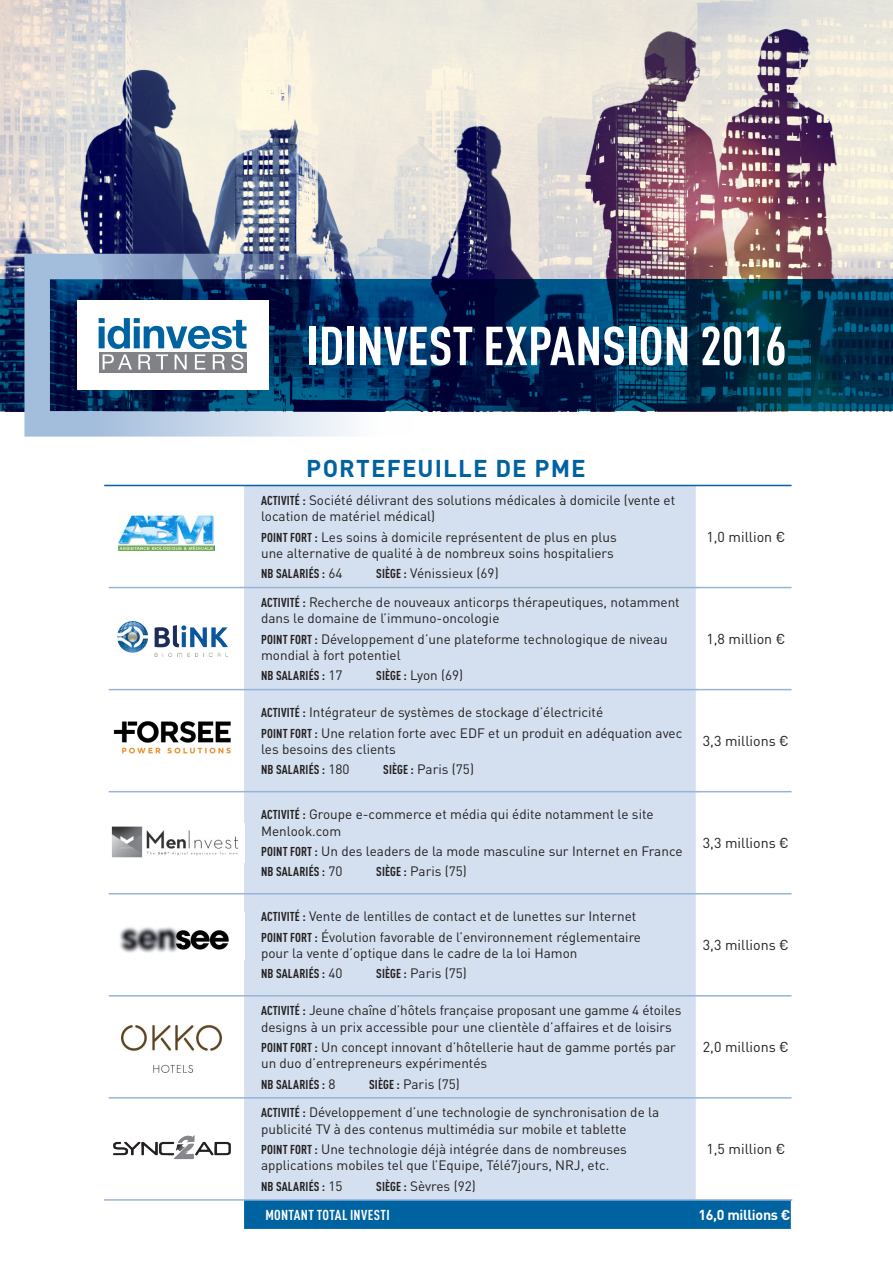
<style>
.page{position:relative;width:893px;height:1263px;background:#fff}
.page>*{position:absolute;margin:0;border:0;box-sizing:border-box;transform-origin:0 0}
.t1{font:700 condensed 54px "DIN Pro";color:#fff}
.t2{font:700 24px "DIN Pro";letter-spacing:.045em;color:#0063a1}
.t3{font:14.25px "DIN Pro";color:#231f20}
.t4{font:700 condensed 14.25px "DIN Pro";letter-spacing:.02em;color:#fff}
.t5{font:700 14.25px "DIN Pro";letter-spacing:-.02em;color:#fff}
.t6{font:13.5px/16.2px "DIN Pro";color:#231f20}
.t7{font:700 condensed 12.75px "DIN Pro";letter-spacing:.01em;color:#231f20}
.s1{font-weight:700;font-stretch:condensed;font-size:12.75px}
.s2{font-weight:400;font-stretch:normal;font-size:13.5px}
</style>
<div class="page">
<div style="left:244px;top:486px;width:452px;height:713px;background:#d4e0ef"></div>
<div style="left:244px;top:1201px;width:547px;height:28px;background:#0063a1"></div>
<hr style="left:109px;top:587px;width:135px;height:1px;background:#97b4d7">
<hr style="left:244px;top:587px;width:454px;height:1px;background:#97b4d7">
<hr style="left:698px;top:587px;width:94px;height:1px;background:#97b4d7">
<hr style="left:109px;top:689px;width:135px;height:1px;background:#97b4d7">
<hr style="left:244px;top:689px;width:454px;height:1px;background:#97b4d7">
<hr style="left:698px;top:689px;width:94px;height:1px;background:#97b4d7">
<hr style="left:109px;top:791px;width:135px;height:1px;background:#97b4d7">
<hr style="left:244px;top:791px;width:454px;height:1px;background:#97b4d7">
<hr style="left:698px;top:791px;width:94px;height:1px;background:#97b4d7">
<hr style="left:109px;top:893px;width:135px;height:1px;background:#97b4d7">
<hr style="left:244px;top:893px;width:454px;height:1px;background:#97b4d7">
<hr style="left:698px;top:893px;width:94px;height:1px;background:#97b4d7">
<hr style="left:109px;top:995px;width:135px;height:1px;background:#97b4d7">
<hr style="left:244px;top:995px;width:454px;height:1px;background:#97b4d7">
<hr style="left:698px;top:995px;width:94px;height:1px;background:#97b4d7">
<hr style="left:109px;top:1097px;width:135px;height:1px;background:#97b4d7">
<hr style="left:244px;top:1097px;width:454px;height:1px;background:#97b4d7">
<hr style="left:698px;top:1097px;width:94px;height:1px;background:#97b4d7">
<hr style="left:104px;top:485px;width:140px;height:1px;background:#0063a1">
<hr style="left:244px;top:485px;width:454px;height:1px;background:#0063a1">
<hr style="left:698px;top:485px;width:94px;height:1px;background:#0063a1">
<hr style="left:104px;top:1199px;width:140px;height:2px;background:#97b4d7">
<hr style="left:244px;top:1199px;width:454px;height:2px;background:#97b4d7">
<hr style="left:698px;top:1199px;width:94px;height:2px;background:#97b4d7">
<img style="left:119px;top:513px;width:95px;height:38px">
<img style="left:117px;top:622px;width:110px;height:35px">
<img style="left:113px;top:721px;width:118px;height:33px">
<img style="left:111px;top:826px;width:128px;height:32px">
<img style="left:119px;top:927px;width:110px;height:26px">
<img style="left:121px;top:1025px;width:100px;height:47px">
<img style="left:113px;top:1135px;width:118px;height:25px">
<img style="left:0;top:0;width:893px;height:279px">
<svg style="left:0;top:279px;width:893px;height:132px;background:#002c50"></svg>
<svg style="left:24px;top:254px;width:391px;height:183px"></svg>
<p class="t1" style="left:306px;top:305px;width:482px">IDINVEST EXPANSION 2016</p>
<p class="t2" style="left:306px;top:449px;width:281px">PORTEFEUILLE DE PME</p>
<p class="t6" style="left:261px;top:491px;width:416px"><span class="s1">ACTIVITÉ :</span> Société délivrant des solutions médicales à domicile (vente et location de matériel médical)</p>
<p class="t6" style="left:261px;top:527px;width:357px"><span class="s1">POINT FORT :</span> Les soins à domicile représentent de plus en plus une alternative de qualité à de nombreux soins hospitaliers</p>
<p class="t7" style="left:261px;top:564px;width:83px">NB SALARIÉS : <span class="s2">64</span></p>
<p class="t6" style="left:376px;top:564px;width:124px"><span class="s1">SIÈGE :</span> Vénissieux (69)</p>
<p class="t6" style="left:261px;top:593px;width:420px"><span class="s1">ACTIVITÉ :</span> Recherche de nouveaux anticorps thérapeutiques, notamment dans le domaine de l’immuno-oncologie</p>
<p class="t6" style="left:261px;top:629px;width:408px"><span class="s1">POINT FORT :</span> Développement d’une plateforme technologique de niveau mondial à fort potentiel</p>
<p class="t7" style="left:261px;top:666px;width:83px">NB SALARIÉS : <span class="s2">17</span></p>
<p class="t6" style="left:376px;top:666px;width:89px"><span class="s1">SIÈGE :</span> Lyon (69)</p>
<p class="t6" style="left:261px;top:703px;width:344px"><span class="s1">ACTIVITÉ :</span> Intégrateur de systèmes de stockage d’électricité</p>
<p class="t6" style="left:261px;top:723px;width:423px"><span class="s1">POINT FORT :</span> Une relation forte avec EDF et un produit en adéquation avec les besoins des clients</p>
<p class="t7" style="left:261px;top:760px;width:90px">NB SALARIÉS : <span class="s2">180</span></p>
<p class="t6" style="left:383px;top:760px;width:92px"><span class="s1">SIÈGE :</span> Paris (75)</p>
<p class="t6" style="left:261px;top:805px;width:394px"><span class="s1">ACTIVITÉ :</span> Groupe e-commerce et média qui édite notamment le site<br>Menlook.com</p>
<p class="t6" style="left:261px;top:842px;width:423px"><span class="s1">POINT FORT :</span> Un des leaders de la mode masculine sur Internet en France</p>
<p class="t7" style="left:261px;top:862px;width:83px">NB SALARIÉS : <span class="s2">70</span></p>
<p class="t6" style="left:376px;top:862px;width:92px"><span class="s1">SIÈGE :</span> Paris (75)</p>
<p class="t6" style="left:261px;top:907px;width:377px"><span class="s1">ACTIVITÉ :</span> Vente de lentilles de contact et de lunettes sur Internet</p>
<p class="t6" style="left:261px;top:927px;width:382px"><span class="s1">POINT FORT :</span> Évolution favorable de l’environnement réglementaire pour la vente d’optique dans le cadre de la loi Hamon</p>
<p class="t7" style="left:261px;top:964px;width:83px">NB SALARIÉS : <span class="s2">40</span></p>
<p class="t6" style="left:376px;top:964px;width:92px"><span class="s1">SIÈGE :</span> Paris (75)</p>
<p class="t6" style="left:261px;top:1001px;width:422px"><span class="s1">ACTIVITÉ :</span> Jeune chaîne d’hôtels française proposant une gamme 4 étoiles designs à un prix accessible pour une clientèle d’affaires et de loisirs</p>
<p class="t6" style="left:261px;top:1038px;width:416px"><span class="s1">POINT FORT :</span> Un concept innovant d’hôtellerie haut de gamme portés par un duo d’entrepreneurs expérimentés</p>
<p class="t7" style="left:261px;top:1074px;width:76px">NB SALARIÉS : <span class="s2">8</span></p>
<p class="t6" style="left:369px;top:1074px;width:92px"><span class="s1">SIÈGE :</span> Paris (75)</p>
<p class="t6" style="left:261px;top:1103px;width:400px"><span class="s1">ACTIVITÉ :</span> Développement d’une technologie de synchronisation de la publicité TV à des contenus multimédia sur mobile et tablette</p>
<p class="t6" style="left:261px;top:1140px;width:367px"><span class="s1">POINT FORT :</span> Une technologie déjà intégrée dans de nombreuses applications mobiles tel que l’Equipe, Télé7jours, NRJ, etc.</p>
<p class="t7" style="left:261px;top:1176px;width:83px">NB SALARIÉS : <span class="s2">15</span></p>
<p class="t6" style="left:376px;top:1176px;width:101px"><span class="s1">SIÈGE :</span> Sèvres (92)</p>
<p class="t3" style="left:706px;top:526px;width:81px">1,0 million €</p>
<p class="t3" style="left:706px;top:628px;width:81px">1,8 million €</p>
<p class="t3" style="left:703px;top:730px;width:88px">3,3 millions €</p>
<p class="t3" style="left:703px;top:832px;width:88px">3,3 millions €</p>
<p class="t3" style="left:703px;top:934px;width:88px">3,3 millions €</p>
<p class="t3" style="left:703px;top:1036px;width:88px">2,0 millions €</p>
<p class="t3" style="left:706px;top:1138px;width:81px">1,5 million €</p>
<p class="t4" style="left:265px;top:1204px;width:126px">MONTANT TOTAL INVESTI</p>
<p class="t5" style="left:698px;top:1203px;width:94px">16,0 millions €</p>
</div>
